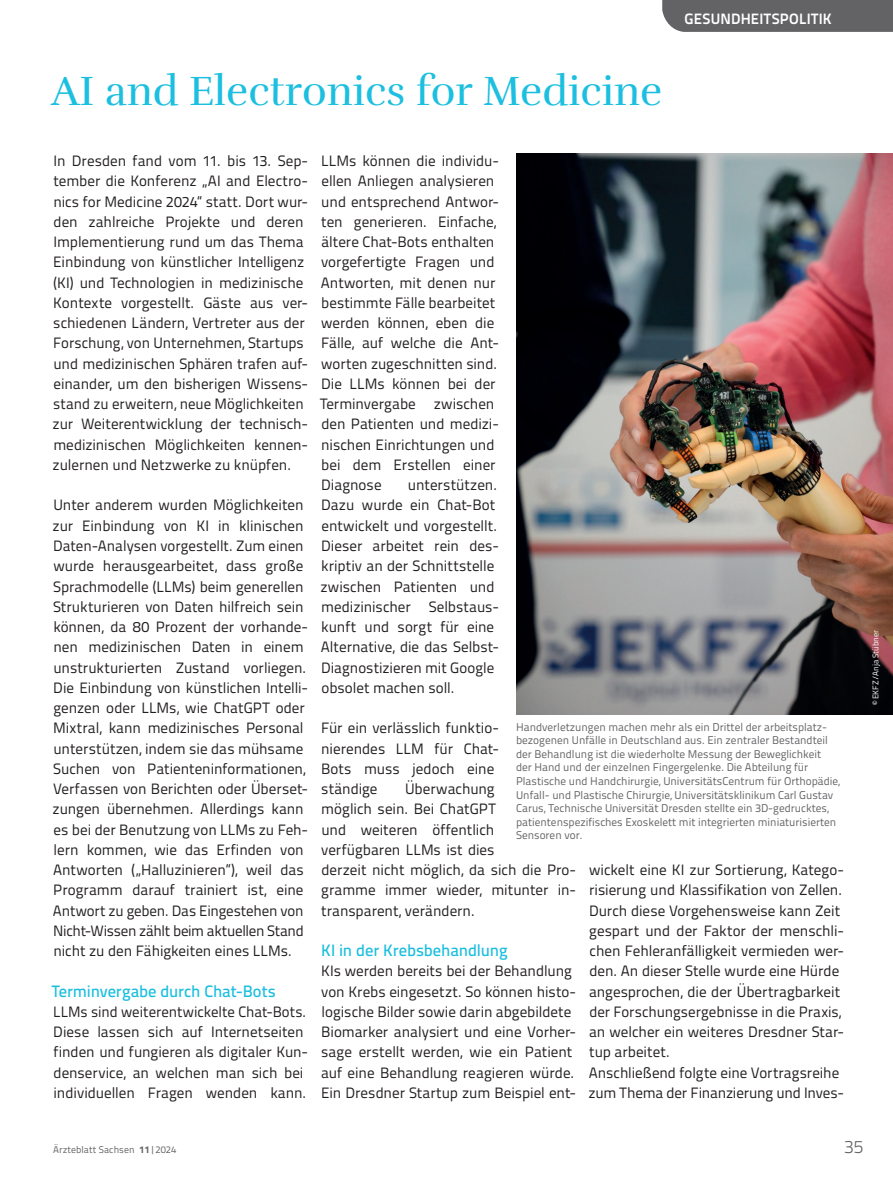
<style>
.page{position:relative;width:893px;height:1191px;background:#fff}
.page>*{position:absolute;margin:0;border:0;box-sizing:border-box;transform-origin:0 0}
.t1{font:42px "Rufina";color:#1cbfdf}
.t2{font:300 18px "Titillium Text";color:#636366}
.t3{font:500 16.5px "Titillium Text";letter-spacing:-.005em;color:#1cbfdf}
.t4{font:15px/20.2px "Titillium Text";color:#231f20}
.t5{font:700 15px "Titillium Text";letter-spacing:.015em;color:#fff}
.t6{font:11.25px/13.5px "Titillium Text";color:#636366}
.t7{font:9.75px "Titillium Text";letter-spacing:.01em;color:#636366}
.t8{font:8.25px "Titillium Text";color:#fff}
.s1{font-weight:800}
</style>
<div class="page">
<div style="left:662px;top:0;width:231px;height:32px;background:#636366"></div>
<img style="left:516px;top:153px;width:377px;height:561px">
<h1 class="t1" style="left:51px;top:66px;width:613px">AI and Electronics for Medicine</h1>
<p class="t5" style="left:685px;top:7px;width:149px">GESUNDHEITSPOLITIK</p>
<p class="t4" style="left:53px;top:150px;width:257px">In Dresden fand vom 11. bis 13. Sep&shy;tember die Konferenz „AI and Electro&shy;nics for Medicine 2024“ statt. Dort wur&shy;den zahlreiche Projekte und deren Implementierung rund um das Thema Einbindung von künstlicher Intelligenz (KI) und Technologien in medizinische Kontexte vorgestellt. Gäste aus ver&shy;schiedenen Ländern, Vertreter aus der Forschung, von Unternehmen, Startups und medizinischen Sphären trafen auf&shy;einander, um den bisherigen Wissens&shy;stand zu erweitern, neue Möglichkeiten zur Weiterentwicklung der technisch&shy;medizinischen Möglichkeiten kennen&shy;zulernen und Netzwerke zu knüpfen.</p>
<p class="t4" style="left:53px;top:494px;width:257px">Unter anderem wurden Möglichkeiten zur Einbindung von KI in klinischen Daten-Analysen vorgestellt. Zum einen wurde herausgearbeitet, dass große Sprachmodelle (LLMs) beim generellen Strukturieren von Daten hilfreich sein können, da 80 Prozent der vorhande&shy;nen medizinischen Daten in einem unstrukturierten Zustand vorliegen.<br>Die Einbindung von künstlichen Intelli&shy;genzen oder LLMs, wie ChatGPT oder Mixtral, kann medizinisches Personal unterstützen, indem sie das mühsame Suchen von Patienteninformationen, Verfassen von Berichten oder Überset&shy;zungen übernehmen. Allerdings kann es bei der Benutzung von LLMs zu Feh&shy;lern kommen, wie das Erfinden von Antworten („Halluzinieren“), weil das Programm darauf trainiert ist, eine Antwort zu geben. Das Eingestehen von Nicht-Wissen zählt beim aktuellen Stand nicht zu den Fähigkeiten eines LLMs.</p>
<p class="t3" style="left:52px;top:978px;width:226px">Terminvergabe durch Chat-Bots</p>
<p class="t4" style="left:53px;top:1000px;width:256px">LLMs sind weiterentwickelte Chat-Bots.<br>Diese lassen sich auf Internetseiten finden und fungieren als digitaler Kun&shy;denservice, an welchen man sich bei individuellen Fragen wenden kann.</p>
<p class="t4" style="left:320px;top:150px;width:180px">LLMs können die individu&shy;ellen Anliegen analysieren und entsprechend Antwor&shy;ten generieren. Einfache, ältere Chat-Bots enthalten vorgefertigte Fragen und<br>Antworten, mit denen nur bestimmte Fälle bearbeitet werden können, eben die<br>Fälle, auf welche die Ant&shy;worten zugeschnitten sind.<br>Die LLMs können bei der<br>Terminvergabe zwischen den Patienten und medizi&shy;nischen Einrichtungen und bei dem Erstellen einer<br>Diagnose</p>
<p class="t4" style="left:320px;top:474px;width:180px;text-indent:87px">unterstützen.<br>Dazu wurde ein Chat-Bot entwickelt und vorgestellt.<br>Dieser arbeitet rein des&shy;kriptiv an der Schnittstelle zwischen Patienten und medizinischer Selbstaus&shy;kunft und sorgt für eine<br>Alternative, die das Selbst-<br>Diagnostizieren mit Google obsolet machen soll.</p>
<p class="t4" style="left:321px;top:717px;width:179px">Für ein verlässlich funktio&shy;nierendes LLM für Chat-<br>Bots muss jedoch eine ständige</p>
<p class="t6" style="left:516px;top:719px;width:326px">Handverletzungen machen mehr als ein Drittel der arbeitsplatz&shy;bezogenen Unfälle in Deutschland aus. Ein zentraler Bestandteil der Behandlung ist die wiederholte Messung der Beweglichkeit<br>der Hand und der einzelnen Fingergelenke. Die Abteilung für Plastische und Handchirurgie, UniversitätsCentrum für Orthopädie, Unfall- und Plastische Chirurgie, Universitätsklinikum Carl Gustav Carus, Technische Universität Dresden stellte ein 3D-gedrucktes, patientenspezifisches Exoskelett mit integrierten miniaturisierten Sensoren vor.</p>
<p class="t4" style="left:321px;top:778px;width:256px;text-indent:84px">Überwachung<br>möglich sein. Bei ChatGPT<br>und weiteren öffentlich verfügbaren LLMs ist dies<br>derzeit nicht möglich, da sich die Pro&shy;gramme immer wieder, mitunter in--- transparent, verändern.</p>
<p class="t3" style="left:321px;top:938px;width:188px">KI in der Krebsbehandlung</p>
<p class="t4" style="left:321px;top:960px;width:256px">KIs werden bereits bei der Behandlung von Krebs eingesetzt. So können histo&shy;logische Bilder sowie darin abgebildete Biomarker analysiert und eine Vorher&shy;sage erstellt werden, wie ein Patient auf eine Behandlung reagieren würde.<br>Ein Dresdner Startup zum Beispiel ent-</p>
<p class="t4" style="left:588px;top:859px;width:257px">wickelt eine KI zur Sortierung, Katego&shy;risierung und Klassifikation von Zellen.<br>Durch diese Vorgehensweise kann Zeit gespart und der Faktor der menschli&shy;chen Fehleranfälligkeit vermieden wer&shy;den. An dieser Stelle wurde eine Hürde angesprochen, die der Übertragbarkeit der Forschungsergebnisse in die Praxis, an welcher ein weiteres Dresdner Star&shy;tup arbeitet.<br>Anschließend folgte eine Vortragsreihe zum Thema der Finanzierung und Inves-</p>
<p class="t8" style="left:869px;top:705px;width:77px;rotate:-90deg">© EKFZ/Anja Stübner</p>
<p class="t7" style="left:53px;top:1142px;width:125px">Ärzteblatt Sachsen <span class="s1">11</span>|2024</p>
<p class="t2" style="left:844px;top:1133px;width:21px">35</p>
</div>
